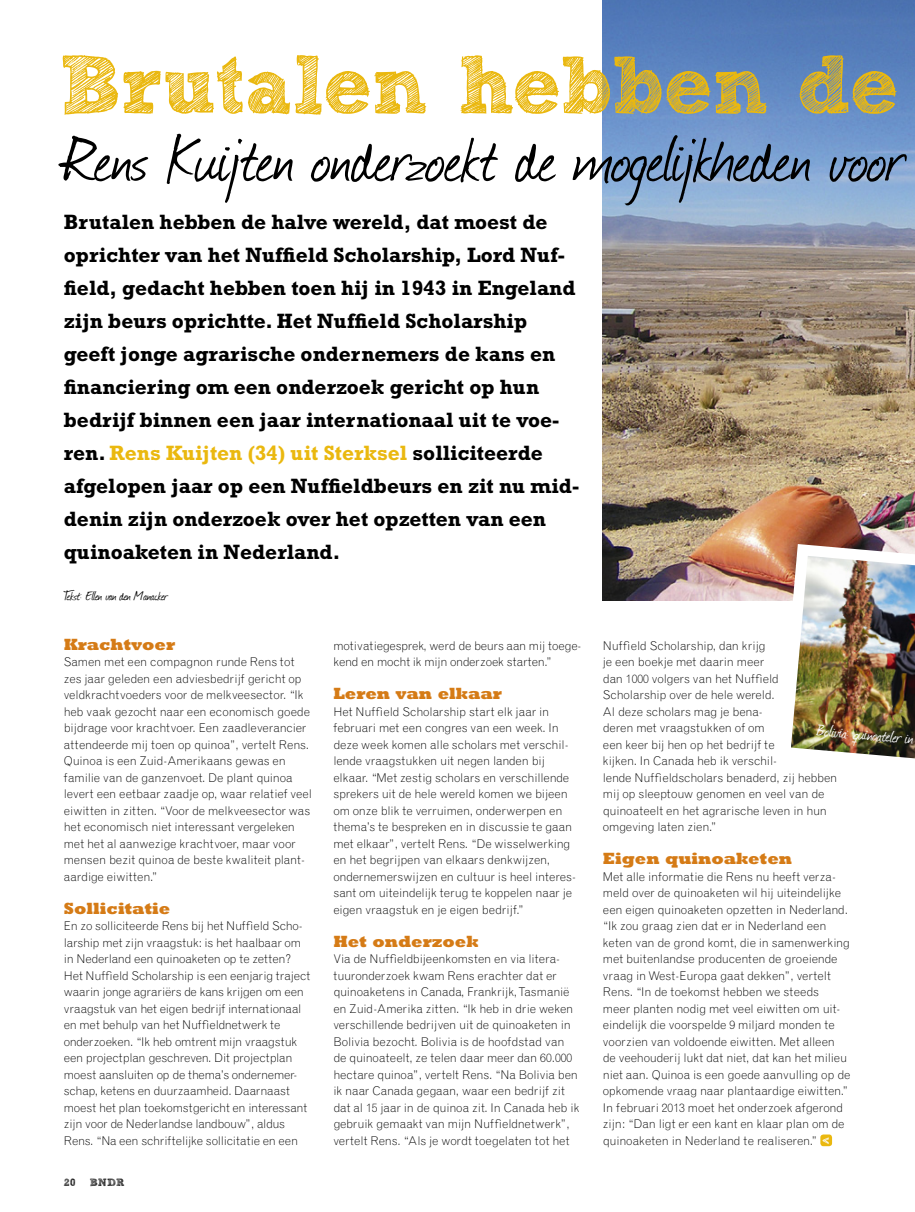
<style>
.page{position:relative;width:915px;height:1212px;background:#fff}
.page>*{position:absolute;margin:0;border:0;box-sizing:border-box;transform-origin:0 0}
.t1{font:700 82.5px "Sketch Block";letter-spacing:-.015em;color:#eab80f}
.t2{font:75px "Journal";letter-spacing:-.01em;color:#000}
.t3{font:700 21px/33px "Rockwell Std";color:#000}
.t4{font:19.5px "Journal";color:#fff}
.t5{font:800 16.5px "Rockwell Std";color:#d57b16}
.t6{font:15px "Journal";letter-spacing:-.025em;color:#000}
.t7{font:300 12px/16.5px "Grotesque MT Std";letter-spacing:-.01em;color:#000}
.t8{font:700 10.5px "Sketch Block";letter-spacing:.02em;color:#000}
.s1{color:#eab80f}
</style>
<div class="page">
<img style="left:602px;top:0;width:312px;height:600px">
<img style="left:773px;top:538px;width:141px;height:221px">
<div style="left:820px;top:1134px;width:11px;height:12px;background:#eab80f;border-radius:3px"></div>
<svg style="left:822px;top:1137px;width:6px;height:7px"></svg>
<h1 class="t1" style="left:58px;top:34px;width:841px">Brutalen hebben de</h1>
<h2 class="t2" style="left:63px;top:108px;width:842px">Rens Kuijten onderzoekt de mogelijkheden voor</h2>
<p class="t3" style="left:64px;top:205px;width:516px">Brutalen hebben de halve wereld, dat moest de oprichter van het Nuffield Scholarship, Lord Nuf&shy;field, gedacht hebben toen hij in 1943 in Engeland zijn beurs oprichtte. Het Nuffield Scholarship geeft jonge agrarische ondernemers de kans en financiering om een onderzoek gericht op hun bedrijf binnen een jaar internationaal uit te voe&shy;ren. <span class="s1">Rens Kuijten (34) uit Sterksel</span> solliciteerde afgelopen jaar op een Nuffieldbeurs en zit nu mid&shy;denin zijn onderzoek over het opzetten van een quinoaketen in Nederland.</p>
<p class="t6" style="left:64px;top:586px;width:105px">Tekst: Ellen van den Manacker</p>
<h3 class="t5" style="left:64px;top:634px;width:113px">Krachtvoer</h3>
<p class="t7" style="left:64px;top:654px;width:250px">Samen met een compagnon runde Rens tot zes jaar geleden een adviesbedrijf gericht op veldkrachtvoeders voor de melkveesector. “Ik heb vaak gezocht naar een economisch goede bijdrage voor krachtvoer. Een zaadleverancier attendeerde mij toen op quinoa”, vertelt Rens.<br>Quinoa is een Zuid-Amerikaans gewas en familie van de ganzenvoet. De plant quinoa levert een eetbaar zaadje op, waar relatief veel eiwitten in zitten. “Voor de melkveesector was het economisch niet interessant vergeleken met het al aanwezige krachtvoer, maar voor mensen bezit quinoa de beste kwaliteit plant&shy;aardige eiwitten.”</p>
<h3 class="t5" style="left:64px;top:898px;width:108px">Sollicitatie</h3>
<p class="t7" style="left:64px;top:918px;width:248px">En zo solliciteerde Rens bij het Nuffield Scho&shy;larship met zijn vraagstuk: is het haalbaar om in Nederland een quinoaketen op te zetten?<br>Het Nuffield Scholarship is een eenjarig traject waarin jonge agrariërs de kans krijgen om een vraagstuk van het eigen bedrijf internationaal en met behulp van het Nuffieldnetwerk te onderzoeken. “Ik heb omtrent mijn vraagstuk een projectplan geschreven. Dit projectplan moest aansluiten op de thema’s ondernemer&shy;schap, ketens en duurzaamheid. Daarnaast moest het plan toekomstgericht en interessant zijn voor de Nederlandse landbouw”, aldus Rens. “Na een schriftelijke sollicitatie en een</p>
<p class="t7" style="left:602px;top:637px;width:236px">Nuffield Scholarship, dan krijg<br>je een boekje met daarin meer<br>dan 1000 volgers van het Nuffield Scholarship over de hele wereld.<br>Al deze scholars mag je bena-<br>deren met vraagstukken of om<br>een keer bij hen op het bedrijf te<br>kijken. In Canada heb ik verschil-<br>lende Nuffieldscholars benaderd, zij hebben mij op sleeptouw genomen en veel van de quinoateelt en het agrarische leven in hun omgeving laten zien.”</p>
<h3 class="t5" style="left:602px;top:848px;width:191px">Eigen quinoaketen</h3>
<p class="t7" style="left:602px;top:868px;width:249px">Met alle informatie die Rens nu heeft verza&shy;meld over de quinoaketen wil hij uiteindelijke een eigen quinoaketen opzetten in Nederland. “Ik zou graag zien dat er in Nederland een keten van de grond komt, die in samenwerking met buitenlandse producenten de groeiende vraag in West-Europa gaat dekken”, vertelt Rens. “In de toekomst hebben we steeds<br>meer planten nodig met veel eiwitten om uit&shy;eindelijk die voorspelde 9 miljard monden te voorzien van voldoende eiwitten. Met alleen de veehouderij lukt dat niet, dat kan het milieu niet aan. Quinoa is een goede aanvulling op de opkomende vraag naar plantaardige eiwitten.” In februari 2013 moet het onderzoek afgerond zijn: “Dan ligt er een kant en klaar plan om de quinoaketen in Nederland te realiseren.”</p>
<p class="t7" style="left:333px;top:637px;width:249px">motivatiegesprek, werd de beurs aan mij toege&shy;kend en mocht ik mijn onderzoek starten.”</p>
<h3 class="t5" style="left:333px;top:683px;width:170px">Leren van elkaar</h3>
<p class="t7" style="left:333px;top:703px;width:244px">Het Nuffield Scholarship start elk jaar in februari met een congres van een week. In deze week komen alle scholars met verschil&shy;lende vraagstukken uit negen landen bij elkaar. “Met zestig scholars en verschillende sprekers uit de hele wereld komen we bijeen om onze blik te verruimen, onderwerpen en thema’s te bespreken en in discussie te gaan met elkaar”, vertelt Rens. “De wisselwerking en het begrijpen van elkaars denkwijzen, ondernemerswijzen en cultuur is heel interes&shy;sant om uiteindelijk terug te koppelen naar je eigen vraagstuk en je eigen bedrijf.”</p>
<h3 class="t5" style="left:333px;top:931px;width:147px">Het onderzoek</h3>
<p class="t7" style="left:333px;top:951px;width:247px">Via de Nuffieldbijeenkomsten en via litera&shy;tuuronderzoek kwam Rens erachter dat er quinoaketens in Canada, Frankrijk, Tasmanië en Zuid-Amerika zitten. “Ik heb in drie weken verschillende bedrijven uit de quinoaketen in Bolivia bezocht. Bolivia is de hoofdstad van de quinoateelt, ze telen daar meer dan 60.000 hectare quinoa”, vertelt Rens. “Na Bolivia ben ik naar Canada gegaan, waar een bedrijf zit dat al 15 jaar in de quinoa zit. In Canada heb ik gebruik gemaakt van mijn Nuffieldnetwerk”, vertelt Rens. “Als je wordt toegelaten tot het</p>
<h3 class="t4" style="left:817px;top:717px;width:98px;rotate:5deg">Bolivia: quinoateler in</h3>
<p class="t8" style="left:64px;top:1176px;width:13px">20</p>
<p class="t8" style="left:90px;top:1176px;width:36px">BNDR</p>
</div>
